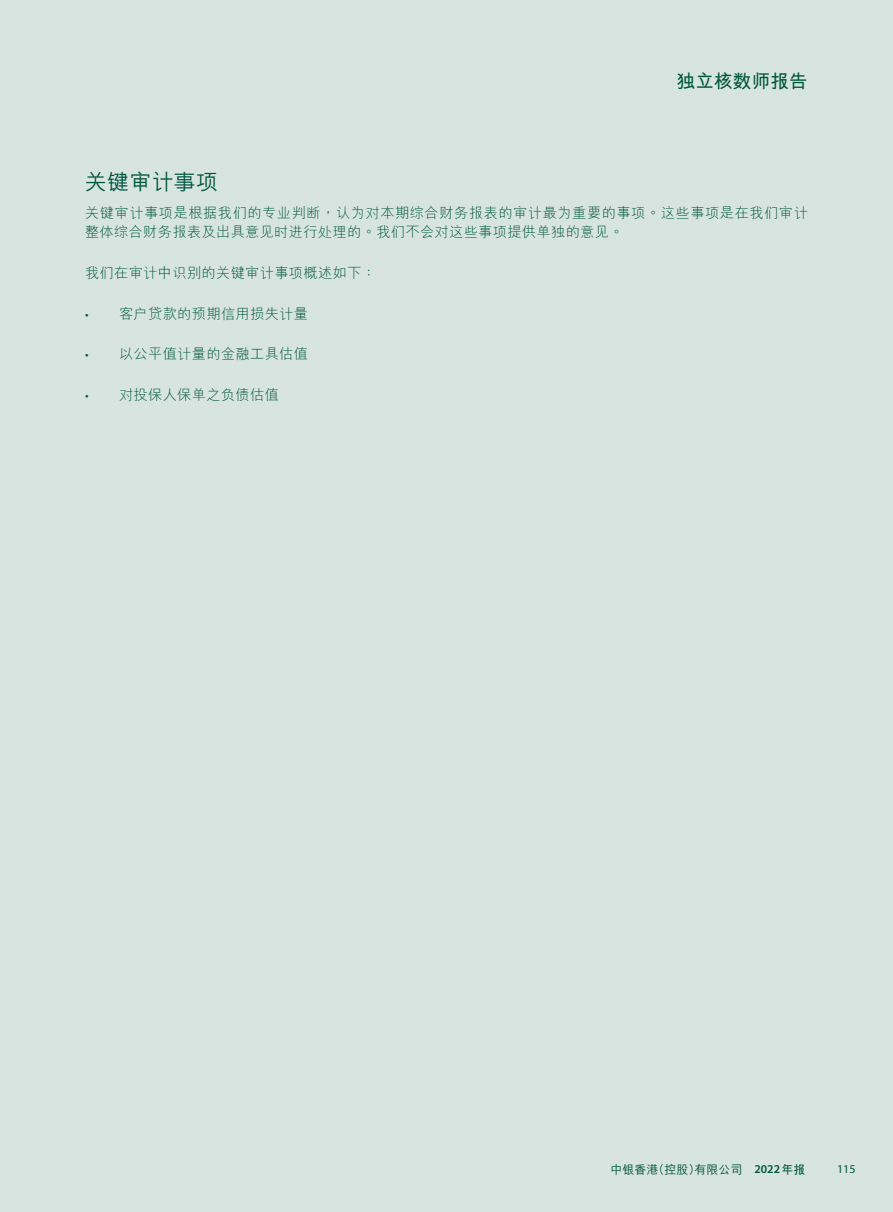
<style>
.page{position:relative;width:893px;height:1212px;background:#d7e4e0}
.page>*{position:absolute;margin:0;border:0;box-sizing:border-box;transform-origin:0 0}
.t1{font:500 21.75px "M Hei HKS";letter-spacing:.02em;color:#00573c}
.t2{font:700 18.75px "M Hei HKS";color:#00573c}
.t3{font:300 14.25px/19.5px "M Hei HKS";letter-spacing:.02em;color:#00573c}
.t4{font:500 12px "M Hei HKS";color:#00573c}
.t5{font:12px "Myriad Pro";color:#00573c}
.s1{font-family:"Myriad Pro"}
.s2{font-family:"Myriad Pro";font-weight:600}
.s3{font-weight:700}
</style>
<div class="page">
<h2 class="t2" style="left:677px;top:67px;width:133px">獨立核數師報告</h2>
<h1 class="t1" style="left:85px;top:166px;width:134px">關鍵審計事項</h1>
<p class="t3" style="left:85px;top:202px;width:724px">關鍵審計事項是根據我們的專業判斷，認為對本期綜合財務報表的審計最為重要的事項。這些事項是在我們審計整體綜合財務報表及出具意見時進行處理的。我們不會對這些事項提供單獨的意見。</p>
<p class="t3" style="left:85px;top:262px;width:292px">我們在審計中識別的關鍵審計事項概述如下：</p>
<p class="t3" style="left:85px;top:303px;width:225px"><span class="s1">•</span> 客戶貸款的預期信用損失計量</p>
<p class="t3" style="left:85px;top:344px;width:225px"><span class="s1">•</span> 以公平值計量的金融工具估值</p>
<p class="t3" style="left:85px;top:384px;width:195px"><span class="s1">•</span> 對投保人保單之負債估值</p>
<p class="t4" style="left:610px;top:1160px;width:196px">中銀香港（控股）有限公司 <span class="s2">2022</span><span class="s3">年報</span></p>
<p class="t5" style="left:837px;top:1161px;width:20px">115</p>
</div>
